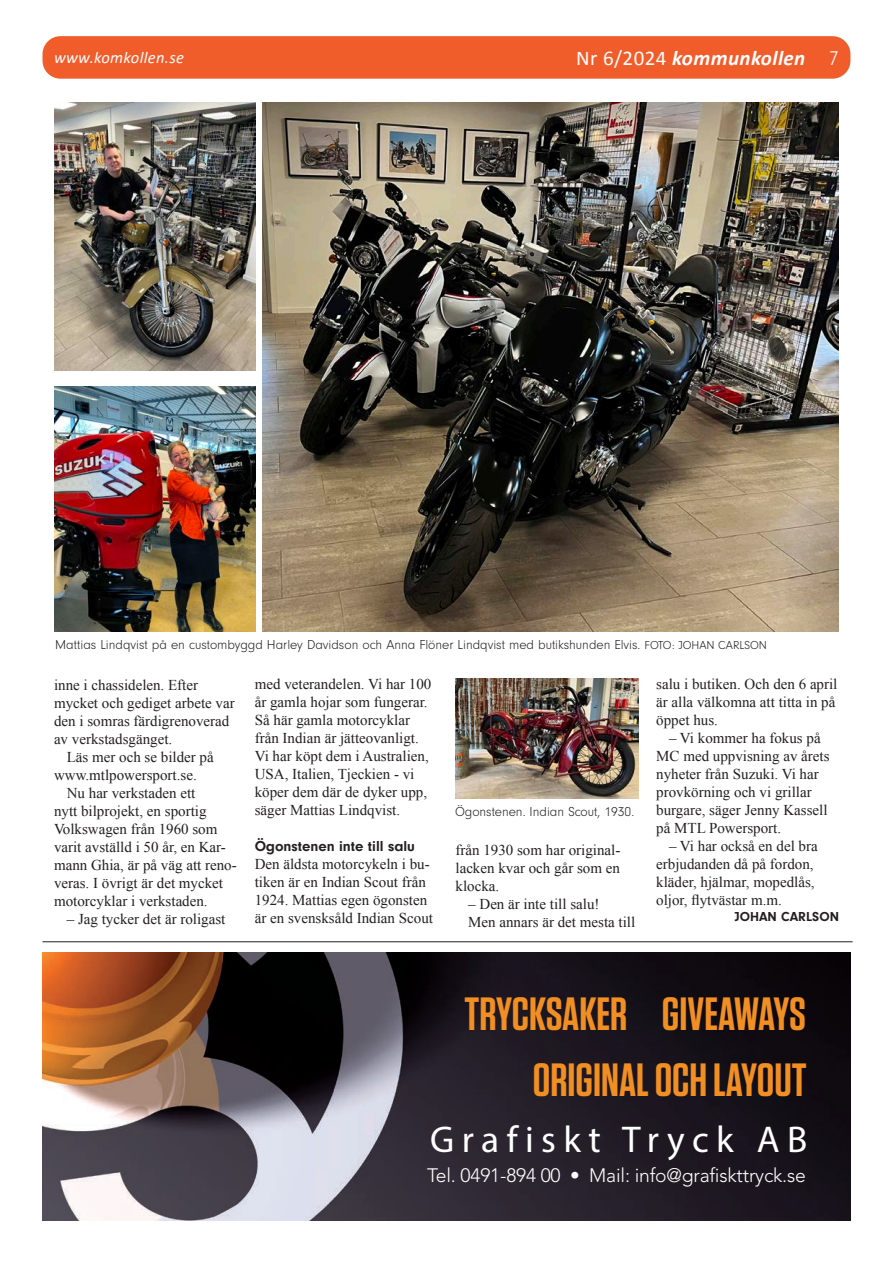
<style>
.page{position:relative;width:893px;height:1263px;background:#fff}
.page>*{position:absolute;margin:0;border:0;box-sizing:border-box;transform-origin:0 0}
.t1{font:600 46.5px/66.3px "Tungsten";color:#f28f23}
.t2{font:37.35px "Myriad Pro";letter-spacing:.2em;color:#fff}
.t3{font:italic 700 21px "Calibri";letter-spacing:.02em;color:#fff}
.t4{font:300 21px "Neuzeit Gro";color:#fff}
.t5{font:300 19.35px "Avenir";letter-spacing:-.01em;color:#fff}
.t6{font:italic 16.5px "Calibri";letter-spacing:.02em;color:#fff}
.t7{font:15px/18px "Times New Roman";color:#231f20}
.t8{font:700 15px "Neuzeit Gro";color:#231f20}
.t9{font:300 13.5px "Neuzeit Gro";color:#231f20}
.t10{font:700 13.5px "Neuzeit Gro";color:#231f20}
.s1{font-weight:400;font-style:normal}
.s2{font-size:12px}
</style>
<div class="page">
<div style="left:43px;top:36px;width:807px;height:43px;background:#f15d2a;border-radius:18px"></div>
<img style="left:43px;top:952px;width:807px;height:268px">
<hr style="left:43px;top:941px;width:810px;height:1px;background:#231f20">
<img style="left:262px;top:102px;width:577px;height:529px">
<img style="left:54px;top:102px;width:202px;height:269px">
<img style="left:54px;top:386px;width:202px;height:245px">
<img style="left:455px;top:678px;width:184px;height:121px">
<p class="t6" style="left:54px;top:46px;width:132px">www.komkollen.se</p>
<p class="t3" style="left:576px;top:44px;width:231px"><span class="s1">Nr 6/2024</span> kommunkollen</p>
<p class="t4" style="left:828px;top:47px;width:12px">7</p>
<p class="t9" style="left:55px;top:638px;width:713px">Mattias Lindqvist på en custombyggd Harley Davidson och Anna Flöner Lindqvist med butikshunden Elvis. <span class="s2">FOTO: JOHAN CARLSON</span></p>
<p class="t7" style="left:54px;top:676px;width:182px">inne i chassidelen. Efter mycket och gediget arbete var den i somras färdigrenoverad av verkstadsgänget.</p>
<p class="t7" style="left:54px;top:748px;width:161px;text-indent:13px">Läs mer och se bilder på www.mtlpowersport.se.</p>
<p class="t7" style="left:54px;top:784px;width:184px;text-indent:13px">Nu har verkstaden ett<br>nytt bilprojekt, en sportig<br>Volkswagen från 1960 som varit avställd i 50 år, en Kar&shy;mann Ghia, är på väg att reno&shy;veras. I övrigt är det mycket motorcyklar i verkstaden.</p>
<p class="t7" style="left:67px;top:910px;width:160px">– Jag tycker det är roligast</p>
<p class="t7" style="left:656px;top:674px;width:183px">salu i butiken. Och den 6 april är alla välkomna att titta in på öppet hus.</p>
<p class="t7" style="left:656px;top:728px;width:175px;text-indent:13px">– Vi kommer ha fokus på<br>MC med uppvisning av årets nyheter från Suzuki. Vi har provkörning och vi grillar burgare, säger Jenny Kassell på MTL Powersport.</p>
<p class="t7" style="left:656px;top:836px;width:163px;text-indent:13px">– Vi har också en del bra erbjudanden då på fordon, kläder, hjälmar, mopedlås, oljor, flytvästar m.m.</p>
<p class="t10" style="left:735px;top:909px;width:106px">JOHAN CARLSON</p>
<p class="t7" style="left:255px;top:674px;width:178px">med veterandelen. Vi har 100 år gamla hojar som fungerar.<br>Så här gamla motorcyklar från Indian är jätteovanligt.<br>Vi har köpt dem i Australien,<br>USA, Italien, Tjeckien - vi köper dem där de dyker upp, säger Mattias Lindqvist.</p>
<p class="t8" style="left:255px;top:837px;width:162px">Ögonstenen inte till salu</p>
<p class="t7" style="left:255px;top:854px;width:180px">Den äldsta motorcykeln i bu&shy;tiken är en Indian Scout från<br>1924. Mattias egen ögonsten är en svensksåld Indian Scout</p>
<p class="t9" style="left:455px;top:805px;width:181px">Ögonstenen. Indian Scout, 1930.</p>
<p class="t7" style="left:455px;top:840px;width:166px;text-align:justify">från 1930 som har original&shy;lacken kvar och går som en klocka.</p>
<p class="t7" style="left:468px;top:894px;width:133px">– Den är inte till salu!</p>
<p class="t7" style="left:468px;top:912px;width:169px">Men annars är det mesta till</p>
<p class="t1" style="left:533px;top:982px;width:275px;text-indent:-68px">TRYCKSAKER<br>ORIGINAL OCH LAYOUT</p>
<p class="t1" style="left:662px;top:982px;width:146px">GIVEAWAYS</p>
<p class="t2" style="left:430px;top:1116px;width:379px">Grafiskt Tryck AB</p>
<p class="t5" style="left:427px;top:1164px;width:380px">Tel. 0491-894 00 • Mail: info@grafiskttryck.se</p>
</div>
